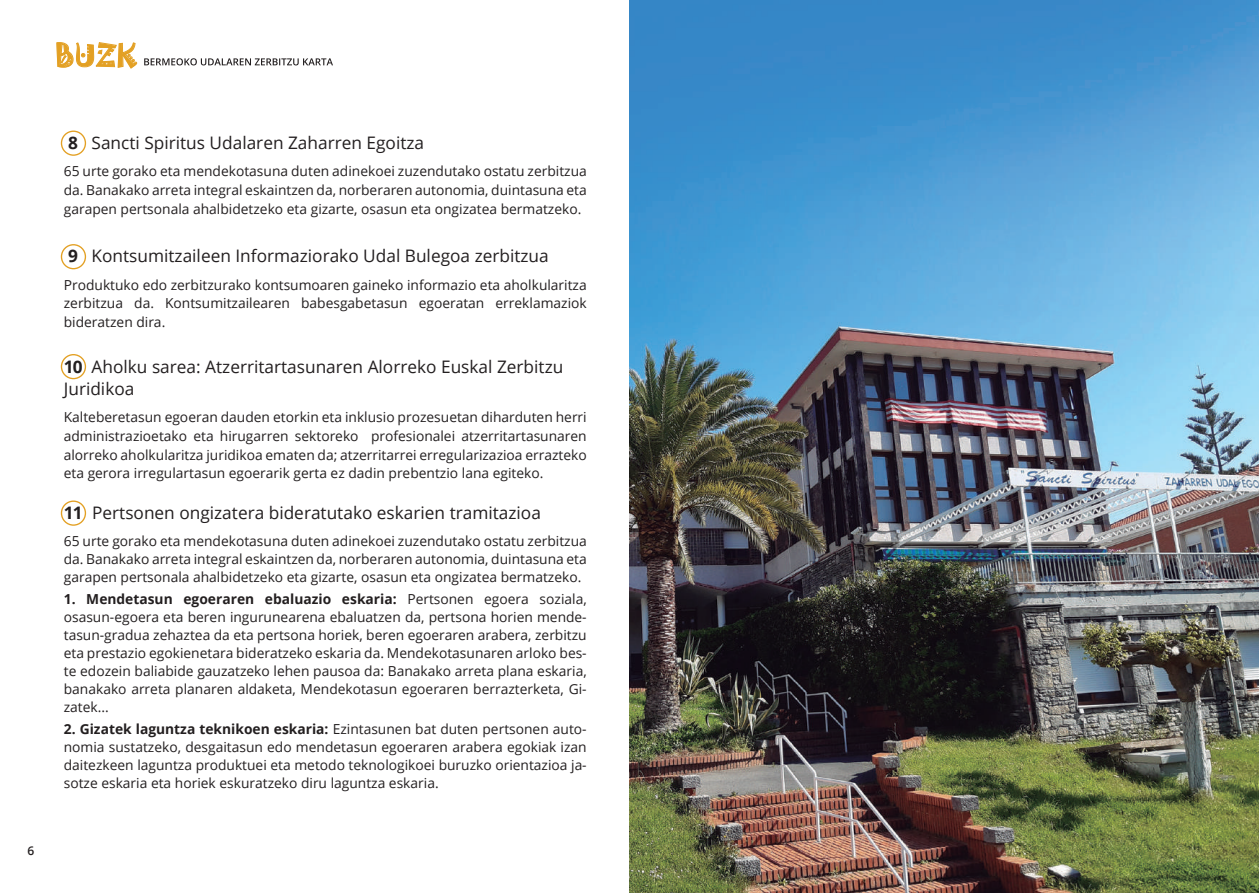
<style>
.page{position:relative;width:1259px;height:893px;background:#fff}
.page>*{position:absolute;margin:0;border:0;box-sizing:border-box;transform-origin:0 0}
.t1{font:28.65px "Jokerman";color:#e3a023}
.t2{font:17.25px/21.6px "Open Sans";color:#231f20}
.t3{font:13.8px/18px "Open Sans";color:#231f20;text-align:justify}
.t4{font:600 12px "Open Sans";color:#231f20}
.s1{font-weight:700}
</style>
<div class="page">
<img style="left:629px;top:0;width:630px;height:893px">
<svg style="left:56px;top:42px;width:81px;height:27px"></svg>
<svg style="left:144px;top:58px;width:189px;height:7px"></svg>
<div style="left:61px;top:131px;width:25px;height:25px;border:1px solid #e3a023;border-radius:50%"></div>
<div style="left:61px;top:244px;width:25px;height:25px;border:1px solid #e3a023;border-radius:50%"></div>
<div style="left:61px;top:354px;width:25px;height:25px;border:1px solid #e3a023;border-radius:50%"></div>
<div style="left:61px;top:500px;width:25px;height:26px;border:1px solid #e3a023;border-radius:50%"></div>
<h1 class="t1" style="left:55px;top:35px;width:83px">BUZK</h1>
<p class="t4" style="left:27px;top:842px;width:8px">6</p>
<p class="t2" style="left:68px;top:131px;width:357px"><span class="s1">8</span> Sancti Spiritus Udalaren Zaharren Egoitza</p>
<p class="t3" style="left:64px;top:161px;width:524px;line-height:18.8px">65 urte gorako eta mendekotasuna duten adinekoei zuzendutako ostatu zerbitzua da. Banakako arreta integral eskaintzen da, norberaren autonomia, duintasuna eta garapen pertsonala ahalbidetzeko eta gizarte, osasun eta ongizatea bermatzeko.</p>
<p class="t2" style="left:68px;top:245px;width:482px"><span class="s1">9</span> Kontsumitzaileen Informaziorako Udal Bulegoa zerbitzua</p>
<p class="t3" style="left:64px;top:275px;width:524px;line-height:18.8px">Produktuko edo zerbitzurako kontsumoaren gaineko informazio eta aholkularitza zerbitzua da. Kontsumitzailearen babesgabetasun egoeratan erreklamaziok bideratzen dira.</p>
<p class="t2" style="left:64px;top:356px;width:501px"><span class="s1">10</span> Aholku sarea: Atzerritartasunaren Alorreko Euskal Zerbitzu<br>Juridikoa</p>
<p class="t3" style="left:64px;top:407px;width:524px;line-height:18.8px">Kalteberetasun egoeran dauden etorkin eta inklusio prozesuetan diharduten herri administrazioetako eta hirugarren sektoreko profesionalei atzerritartasunaren alorreko aholkularitza juridikoa ematen da; atzerritarrei erregularizazioa errazteko eta gerora irregulartasun egoerarik gerta ez dadin prebentzio lana egiteko.</p>
<p class="t2" style="left:64px;top:502px;width:479px"><span class="s1">11</span> Pertsonen ongizatera bideratutako eskarien tramitazioa</p>
<p class="t3" style="left:64px;top:531px;width:524px">65 urte gorako eta mendekotasuna duten adinekoei zuzendutako ostatu zerbitzua da. Banakako arreta integral eskaintzen da, norberaren autonomia, duintasuna eta garapen pertsonala ahalbidetzeko eta gizarte, osasun eta ongizatea bermatzeko.</p>
<p class="t3" style="left:64px;top:590px;width:524px"><span class="s1">1. Mendetasun egoeraren ebaluazio eskaria:</span> Pertsonen egoera soziala, osasun-egoera eta beren ingurunearena ebaluatzen da, pertsona horien mende&shy;tasun-gradua zehaztea da eta pertsona horiek, beren egoeraren arabera, zerbitzu eta prestazio egokienetara bideratzeko eskaria da. Mendekotasunaren arloko bes&shy;te edozein baliabide gauzatzeko lehen pausoa da: Banakako arreta plana eskaria, banakako arreta planaren aldaketa, Mendekotasun egoeraren berrazterketa, Gi&shy;zatek...</p>
<p class="t3" style="left:64px;top:720px;width:524px"><span class="s1">2. Gizatek laguntza teknikoen eskaria:</span> Ezintasunen bat duten pertsonen auto&shy;nomia sustatzeko, desgaitasun edo mendetasun egoeraren arabera egokiak izan daitezkeen laguntza produktuei eta metodo teknologikoei buruzko orientazioa ja&shy;sotze eskaria eta horiek eskuratzeko diru laguntza eskaria.</p>
</div>
